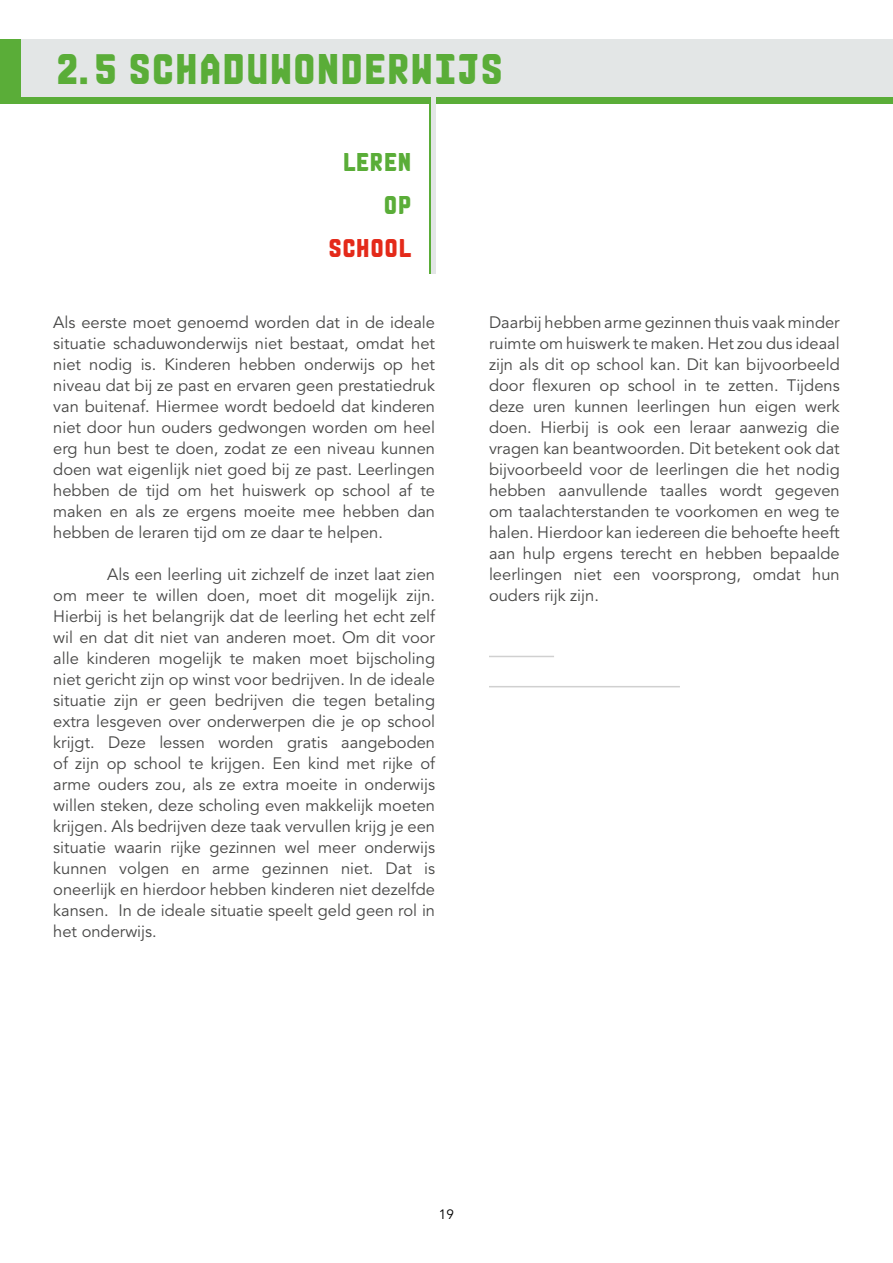
<style>
.page{position:relative;width:893px;height:1263px;background:#fff}
.page>*{position:absolute;margin:0;border:0;box-sizing:border-box;transform-origin:0 0}
.t1{font:30px "DEBSTER";color:#5aad38}
.t2{font:18px "DEBSTER";color:#5aad38}
.t3{font:18px "DEBSTER";color:#e42a1a}
.t4{font:16.5px/21px "Avenir LT Std";color:#474746;text-align:justify}
.t5{font:13.5px "Avenir LT Std";color:#000}
</style>
<div class="page">
<div style="left:430px;top:97px;width:6px;height:177px;background:#5aad38"></div>
<div style="left:0;top:39px;width:893px;height:65px;background:#5aad38"></div>
<div style="left:21px;top:39px;width:872px;height:58px;background:#e3e6e6"></div>
<div style="left:431px;top:90px;width:5px;height:184px;background:#e3e6e6"></div>
<hr style="left:489px;top:656px;width:65px;height:1px;background:#d0d0d0">
<hr style="left:489px;top:686px;width:191px;height:1px;background:#d0d0d0">
<h1 class="t1" style="left:54px;top:47px;width:454px">2.5 SCHADUWONDERWIJS</h1>
<p class="t2" style="left:344px;top:149px;width:70px">LEREN</p>
<p class="t2" style="left:385px;top:192px;width:29px">OP</p>
<p class="t3" style="left:330px;top:235px;width:85px">SCHOOL</p>
<p class="t4" style="left:53px;top:312px;width:383px">Als eerste moet genoemd worden dat in de ideale situatie schaduwonderwijs niet bestaat, omdat het niet nodig is. Kinderen hebben onderwijs op het niveau dat bij ze past en ervaren geen prestatiedruk van buitenaf. Hiermee wordt bedoeld dat kinderen niet door hun ouders gedwongen worden om heel erg hun best te doen, zodat ze een niveau kunnen doen wat eigenlijk niet goed bij ze past. Leerlingen hebben de tijd om het huiswerk op school af te maken en als ze ergens moeite mee hebben dan hebben de leraren tijd om ze daar te helpen.</p>
<p class="t4" style="left:53px;top:564px;width:383px;text-indent:54px">Als een leerling uit zichzelf de inzet laat zien om meer te willen doen, moet dit mogelijk zijn.<br>Hierbij is het belangrijk dat de leerling het echt zelf wil en dat dit niet van anderen moet. Om dit voor alle kinderen mogelijk te maken moet bijscholing niet gericht zijn op winst voor bedrijven. In de ideale situatie zijn er geen bedrijven die tegen betaling extra lesgeven over onderwerpen die je op school krijgt. Deze lessen worden gratis aangeboden of zijn op school te krijgen. Een kind met rijke of arme ouders zou, als ze extra moeite in onderwijs willen steken, deze scholing even makkelijk moeten krijgen. Als bedrijven deze taak vervullen krijg je een situatie waarin rijke gezinnen wel meer onderwijs kunnen volgen en arme gezinnen niet. Dat is oneerlijk en hierdoor hebben kinderen niet dezelfde kansen. In de ideale situatie speelt geld geen rol in het onderwijs.</p>
<p class="t4" style="left:489px;top:312px;width:352px">Daarbij hebben arme gezinnen thuis vaak minder ruimte om huiswerk te maken. Het zou dus ideaal zijn als dit op school kan. Dit kan bijvoorbeeld door flexuren op school in te zetten. Tijdens deze uren kunnen leerlingen hun eigen werk doen. Hierbij is ook een leraar aanwezig die vragen kan beantwoorden. Dit betekent ook dat bijvoorbeeld voor de leerlingen die het nodig hebben aanvullende taalles wordt gegeven om taalachterstanden te voorkomen en weg te halen. Hierdoor kan iedereen die behoefte heeft aan hulp ergens terecht en hebben bepaalde leerlingen niet een voorsprong, omdat hun ouders rijk zijn.</p>
<p class="t5" style="left:439px;top:1207px;width:17px">19</p>
</div>
